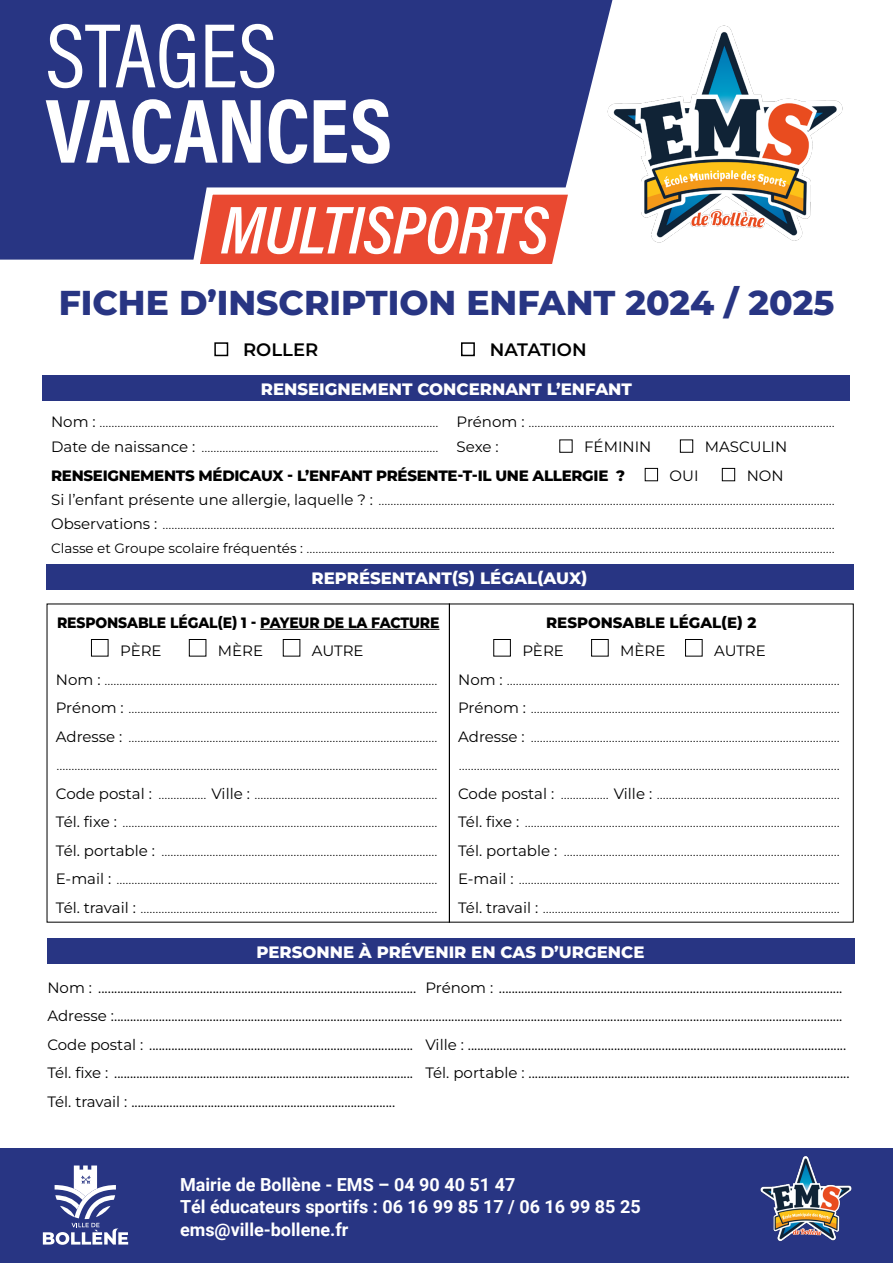
<style>
.page{position:relative;width:893px;height:1263px;background:#fff}
.page>*{position:absolute;margin:0;border:0;box-sizing:border-box;transform-origin:0 0}
.t1{font:800 34.5px "Montserrat";color:#283583}
.t2{font:700 18px/22.5px "Roboto";color:#fff}
.t3{font:600 18px "Montserrat";color:#000}
.t4{font:800 16.5px "Montserrat";color:#fff}
.t5{font:300 15px/28.5px "Montserrat";color:#000}
.t6{font:15px/28.5px "Montserrat";color:#000}
.t7{font:800 15px "Montserrat";letter-spacing:-.02em;color:#000}
.t8{font:800 15px "Montserrat";letter-spacing:-.02em;color:#000;scale:.93 1}
.t9{font:800 15px "Montserrat";color:#000}
.s1{font-weight:400}
.s2{font-weight:400;font-size:13.5px}
</style>
<div class="page">
<div style="left:680px;top:440px;width:13px;height:12px;border:1px solid #000"></div>
<div style="left:645px;top:468px;width:13px;height:13px;border:1px solid #000"></div>
<div style="left:722px;top:468px;width:13px;height:13px;border:1px solid #000"></div>
<div style="left:214px;top:342px;width:14px;height:14px;border:2px solid #000"></div>
<div style="left:461px;top:342px;width:14px;height:14px;border:2px solid #000"></div>
<hr style="left:260px;top:629px;width:179px;height:1px;background:#000">
<div style="left:91px;top:639px;width:17px;height:17px;border:1px solid #000"></div>
<div style="left:189px;top:639px;width:17px;height:17px;border:1px solid #000"></div>
<div style="left:283px;top:639px;width:17px;height:17px;border:1px solid #000"></div>
<div style="left:494px;top:639px;width:17px;height:17px;border:1px solid #000"></div>
<div style="left:591px;top:639px;width:17px;height:17px;border:1px solid #000"></div>
<div style="left:685px;top:639px;width:17px;height:17px;border:1px solid #000"></div>
<div style="left:449px;top:604px;width:405px;height:318px;border:1px solid #000"></div>
<div style="left:46px;top:564px;width:807px;height:26px;background:#283583"></div>
<div style="left:43px;top:375px;width:807px;height:26px;background:#283583"></div>
<div style="left:47px;top:938px;width:807px;height:26px;background:#283583"></div>
<img style="left:612px;top:25px;width:231px;height:218px">
<svg style="left:0;top:0;width:612px;height:260px;background:#37438b"></svg>
<svg style="left:48px;top:24px;width:147px;height:64px"></svg>
<svg style="left:205px;top:24px;width:69px;height:64px"></svg>
<svg style="left:46px;top:99px;width:215px;height:65px"></svg>
<svg style="left:269px;top:99px;width:38px;height:65px"></svg>
<svg style="left:314px;top:99px;width:76px;height:65px"></svg>
<svg style="left:187px;top:184px;width:394px;height:80px"></svg>
<div style="left:0;top:1148px;width:893px;height:115px;background:#283583"></div>
<svg style="left:43px;top:1165px;width:85px;height:80px"></svg>
<img style="left:760px;top:1156px;width:92px;height:85px">
<h1 class="t1" style="left:59px;top:277px;width:777px">FICHE D’INSCRIPTION ENFANT 2024 / 2025</h1>
<p class="t3" style="left:243px;top:337px;width:77px">ROLLER</p>
<p class="t3" style="left:490px;top:337px;width:98px">NATATION</p>
<p class="t4" style="left:261px;top:377px;width:373px">RENSEIGNEMENT CONCERNANT L’ENFANT</p>
<p class="t5" style="left:51px;top:408px;width:785px;line-height:25.5px"><span class="s1">Nom :</span> ................................................................................................................. <span class="s1">Prénom :</span> ......................................................................................................<br><span class="s1">Date de naissance :</span> ............................................................................... <span class="s1">Sexe :</span></p>
<p class="t6" style="left:584px;top:432px;width:69px">FÉMININ</p>
<p class="t6" style="left:705px;top:432px;width:84px">MASCULIN</p>
<p class="t7" style="left:51px;top:465px;width:576px">RENSEIGNEMENTS MÉDICAUX - L’ENFANT PRÉSENTE-T-IL UNE ALLERGIE ?</p>
<p class="t6" style="left:669px;top:461px;width:30px">OUI</p>
<p class="t5" style="left:51px;top:463px;width:785px;line-height:24px;text-indent:695px"><span class="s1">NON<br>Si l’enfant présente une allergie, laquelle ? :</span> ........................................................................................................................................................<br><span class="s1">Observations :</span> ................................................................................................................................................................................................................................<br><span class="s2">Classe et Groupe scolaire fréquentés :</span> ................................................................................................................................................................................</p>
<p class="t4" style="left:312px;top:565px;width:278px">REPRÉSENTANT(S) LÉGAL(AUX)</p>
<p class="t8" style="left:57px;top:611px;width:413px">RESPONSABLE LÉGAL(E) 1 - PAYEUR DE LA FACTURE</p>
<p class="t6" style="left:120px;top:636px;width:43px">PÈRE</p>
<p class="t6" style="left:218px;top:636px;width:47px">MÈRE</p>
<p class="t5" style="left:56px;top:636px;width:383px;text-indent:256px"><span class="s1">AUTRE<br>Nom :</span> ...............................................................................................................<br><span class="s1">Prénom :</span> .......................................................................................................<br><span class="s1">Adresse :</span> ....................................................................................................... ...............................................................................................................................<br><span class="s1">Code postal :</span> ................ <span class="s1">Ville :</span> .............................................................<br><span class="s1">Tél. fixe :</span> .........................................................................................................<br><span class="s1">Tél. portable :</span> ............................................................................................<br><span class="s1">E-mail :</span> ...........................................................................................................<br><span class="s1">Tél. travail :</span> ...................................................................................................</p>
<p class="t9" style="left:546px;top:611px;width:212px">RESPONSABLE LÉGAL(E) 2</p>
<p class="t6" style="left:522px;top:636px;width:43px">PÈRE</p>
<p class="t6" style="left:620px;top:636px;width:47px">MÈRE</p>
<p class="t5" style="left:458px;top:636px;width:383px;text-indent:256px"><span class="s1">AUTRE<br>Nom :</span> ...............................................................................................................<br><span class="s1">Prénom :</span> .......................................................................................................<br><span class="s1">Adresse :</span> ....................................................................................................... ...............................................................................................................................<br><span class="s1">Code postal :</span> ................ <span class="s1">Ville :</span> .............................................................<br><span class="s1">Tél. fixe :</span> .........................................................................................................<br><span class="s1">Tél. portable :</span> ............................................................................................<br><span class="s1">E-mail :</span> ...........................................................................................................<br><span class="s1">Tél. travail :</span> ...................................................................................................</p>
<p class="t4" style="left:257px;top:940px;width:389px">PERSONNE À PRÉVENIR EN CAS D’URGENCE</p>
<p class="t6" style="left:47px;top:972px;width:804px">Nom : .................................................................................................... Prénom : ............................................................................................................<br>Adresse :.....................................................................................................................................................................................................................................<br>Code postal : ................................................................................... Ville : .......................................................................................................................<br>Tél. fixe : .............................................................................................. Tél. portable : .....................................................................................................<br>Tél. travail : ...................................................................................</p>
<p class="t2" style="left:180px;top:1172px;width:462px">Mairie de Bollène - EMS – 04 90 40 51 47<br>Tél éducateurs sportifs : 06 16 99 85 17 / 06 16 99 85 25 ems@ville-bollene.fr</p>
</div>
